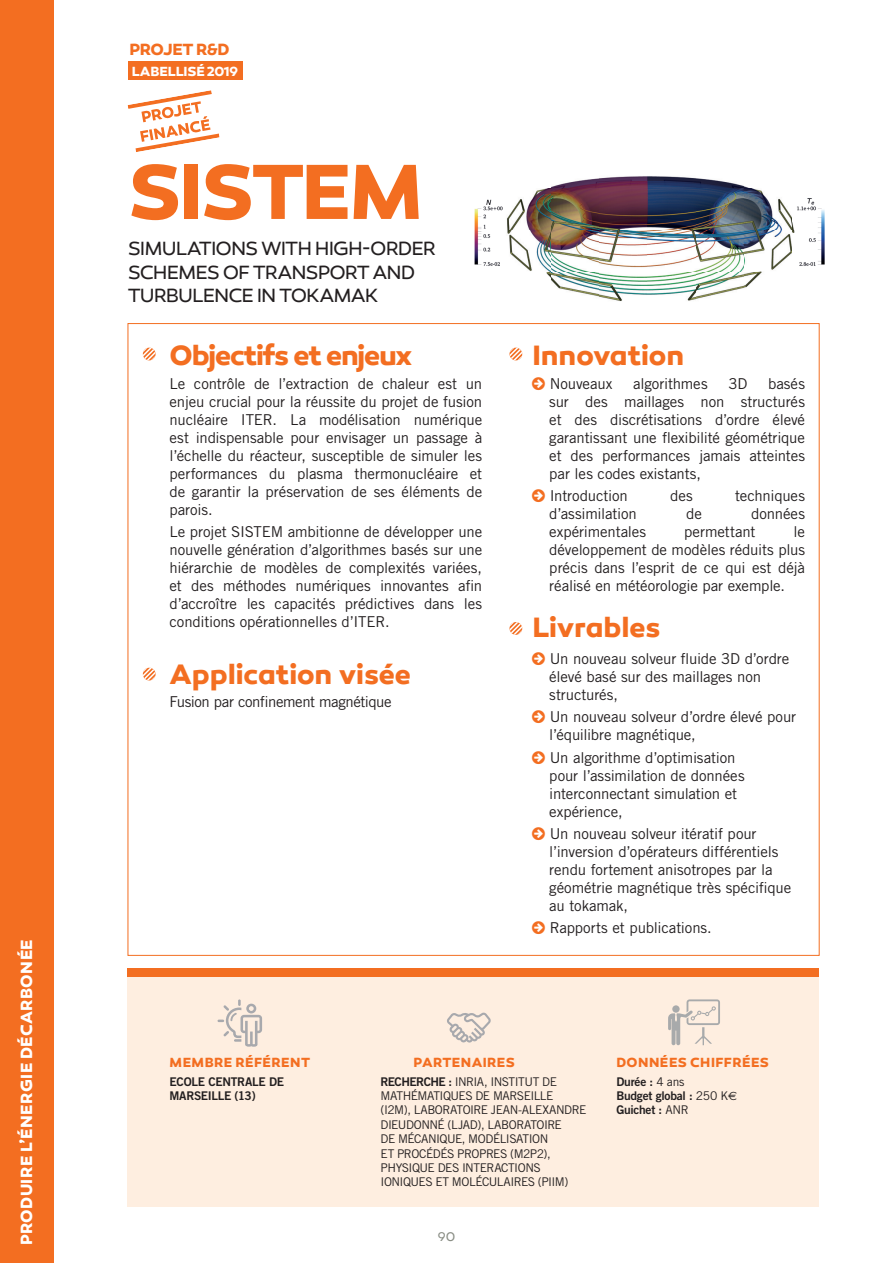
<style>
.page{position:relative;width:893px;height:1263px;background:#fff}
.page>*{position:absolute;margin:0;border:0;box-sizing:border-box;transform-origin:0 0}
.t1{font:700 79.5px "Canaro";letter-spacing:-.03em;color:#f36e21}
.t2{font:700 28.5px "Canaro";letter-spacing:-.005em;color:#f36e21}
.t3{font:700 28.5px "Canaro";letter-spacing:-.04em;color:#f36e21}
.t4{font:19.5px/23.4px "Canaro";letter-spacing:-.05em;color:#231f20}
.t5{font:700 16.5px "Canaro";letter-spacing:.025em;color:#fff}
.t6{font:700 16.5px "Canaro";letter-spacing:-.02em;color:#f36e21}
.t7{font:15px/18px "Trade Gothic";letter-spacing:-.01em;color:#231f20;text-align:justify}
.t8{font:15px "Trade Gothic";letter-spacing:-.03em;color:#231f20}
.t9{font:700 13.5px "Canaro";letter-spacing:.035em;color:#f36e21}
.t10{font:700 13.5px "Canaro";letter-spacing:-.015em;color:#fff}
.t11{font:12.75px "Canaro";color:#898d84}
.t12{font:12px/14.4px "Trade Gothic";letter-spacing:-.045em;color:#231f20}
.t13{font:12px/14.4px "Trade Gothic Bold Two";letter-spacing:-.02em;color:#231f20}
.s1{font-family:"Trade Gothic Bold Two"}
.s2{font-family:"Trade Gothic"}
.s3{font-family:"Euro Sans"}
</style>
<div class="page">
<div style="left:0;top:0;width:53px;height:1263px;background:#f36e21"></div>
<svg style="left:509px;top:348px;width:13px;height:12px"></svg>
<svg style="left:509px;top:622px;width:13px;height:13px"></svg>
<div style="left:128px;top:968px;width:691px;height:238px;background:#feeee0"></div>
<div style="left:128px;top:968px;width:691px;height:9px;background:#f36e21"></div>
<svg style="left:218px;top:999px;width:44px;height:48px"></svg>
<svg style="left:447px;top:1012px;width:44px;height:30px"></svg>
<svg style="left:668px;top:999px;width:52px;height:46px"></svg>
<img style="left:474px;top:176px;width:351px;height:125px">
<svg style="left:143px;top:348px;width:13px;height:12px"></svg>
<svg style="left:143px;top:668px;width:13px;height:12px"></svg>
<svg style="left:128px;top:90px;width:92px;height:62px"></svg>
<div style="left:128px;top:62px;width:114px;height:18px;background:#f36e21"></div>
<p class="t5" style="left:16px;top:1245px;width:307px;rotate:-90deg">PRODUIRE L’ÉNERGIE DÉCARBONÉE</p>
<p class="t6" style="left:129px;top:39px;width:102px">PROJET R&amp;D</p>
<p class="t10" style="left:132px;top:63px;width:108px">LABELLISÉ 2019</p>
<h1 class="t1" style="left:128px;top:142px;width:297px">SISTEM</h1>
<h3 class="t4" style="left:128px;top:237px;width:310px">SIMULATIONS WITH HIGH-ORDER<br>SCHEMES OF TRANSPORT AND<br>TURBULENCE IN TOKAMAK</h3>
<h2 class="t3" style="left:170px;top:337px;width:244px">Objectifs et enjeux</h2>
<p class="t7" style="left:170px;top:375px;width:314px">Le contrôle de l’extraction de chaleur est un enjeu crucial pour la réussite du projet de fusion nucléaire ITER. La modélisation numérique est indispensable pour envisager un passage à l’échelle du réacteur, susceptible de simuler les performances du plasma thermonucléaire et de garantir la préservation de ses éléments de parois.</p>
<p class="t7" style="left:170px;top:523px;width:314px">Le projet SISTEM ambitionne de développer une nouvelle génération d’algorithmes basés sur une hiérarchie de modèles de complexités variées, et des méthodes numériques innovantes afin d’accroître les capacités prédictives dans les conditions opérationnelles d’ITER.</p>
<h2 class="t2" style="left:170px;top:656px;width:243px">Application visée</h2>
<p class="t8" style="left:170px;top:693px;width:224px">Fusion par confinement magnétique</p>
<h2 class="t2" style="left:532px;top:337px;width:153px">Innovation</h2>
<p class="t7" style="left:550px;top:375px;width:64px">Nouveaux</p>
<p class="t7" style="left:633px;top:375px;width:76px">algorithmes</p>
<p class="t7" style="left:728px;top:375px;width:20px">3D</p>
<p class="t7" style="left:549px;top:375px;width:257px;text-indent:219px">basés sur des maillages non structurés et des discrétisations d’ordre élevé garantissant une flexibilité géométrique et des performances jamais atteintes par les codes existants,</p>
<p class="t7" style="left:550px;top:487px;width:80px">Introduction</p>
<p class="t7" style="left:670px;top:487px;width:24px">des</p>
<p class="t7" style="left:735px;top:487px;width:71px">techniques</p>
<p class="t7" style="left:549px;top:505px;width:89px">d’assimilation</p>
<p class="t7" style="left:686px;top:505px;width:17px">de</p>
<p class="t7" style="left:751px;top:505px;width:55px">données</p>
<p class="t7" style="left:549px;top:523px;width:98px">expérimentales</p>
<p class="t7" style="left:684px;top:523px;width:73px">permettant</p>
<p class="t7" style="left:549px;top:523px;width:257px;text-indent:244px">le développement de modèles réduits plus précis dans l’esprit de ce qui est déjà réalisé en météorologie par exemple.</p>
<h2 class="t2" style="left:532px;top:610px;width:130px">Livrables</h2>
<p class="t7" style="left:549px;top:649px;width:241px;text-align:left">Un nouveau solveur fluide 3D d’ordre élevé basé sur des maillages non structurés,</p>
<p class="t7" style="left:549px;top:708px;width:248px">Un nouveau solveur d’ordre élevé pour l’équilibre magnétique,</p>
<p class="t7" style="left:549px;top:748px;width:197px;text-align:left">Un algorithme d’optimisation pour l’assimilation de données interconnectant simulation et expérience,</p>
<p class="t7" style="left:549px;top:824px;width:243px;text-align:left">Un nouveau solveur itératif pour l’inversion d’opérateurs différentiels rendu fortement anisotropes par la géométrie magnétique très spécifique au tokamak,</p>
<p class="t7" style="left:550px;top:918px;width:164px">Rapports et publications.</p>
<p class="t9" style="left:170px;top:1053px;width:142px">MEMBRE RÉFÉRENT</p>
<p class="t13" style="left:170px;top:1074px;width:116px">ECOLE CENTRALE DE<br>MARSEILLE (13)</p>
<p class="t12" style="left:381px;top:1074px;width:207px"><span class="s1">RECHERCHE :</span> INRIA, INSTITUT DE<br>MATHÉMATIQUES DE MARSEILLE (I2M), LABORATOIRE JEAN-ALEXANDRE<br>DIEUDONNÉ (LJAD), LABORATOIRE<br>DE MÉCANIQUE, MODÉLISATION<br>ET PROCÉDÉS PROPRES (M2P2),<br>PHYSIQUE DES INTERACTIONS<br>IONIQUES ET MOLÉCULAIRES (PIIM)</p>
<p class="t9" style="left:414px;top:1053px;width:103px">PARTENAIRES</p>
<p class="t9" style="left:616px;top:1053px;width:154px">DONNÉES CHIFFRÉES</p>
<p class="t13" style="left:616px;top:1074px;width:122px">Durée : <span class="s2">4 ans<br></span>Budget global : <span class="s2">250 K</span><span class="s3">€<br></span>Guichet : <span class="s2">ANR</span></p>
<p class="t11" style="left:438px;top:1229px;width:19px">90</p>
</div>
